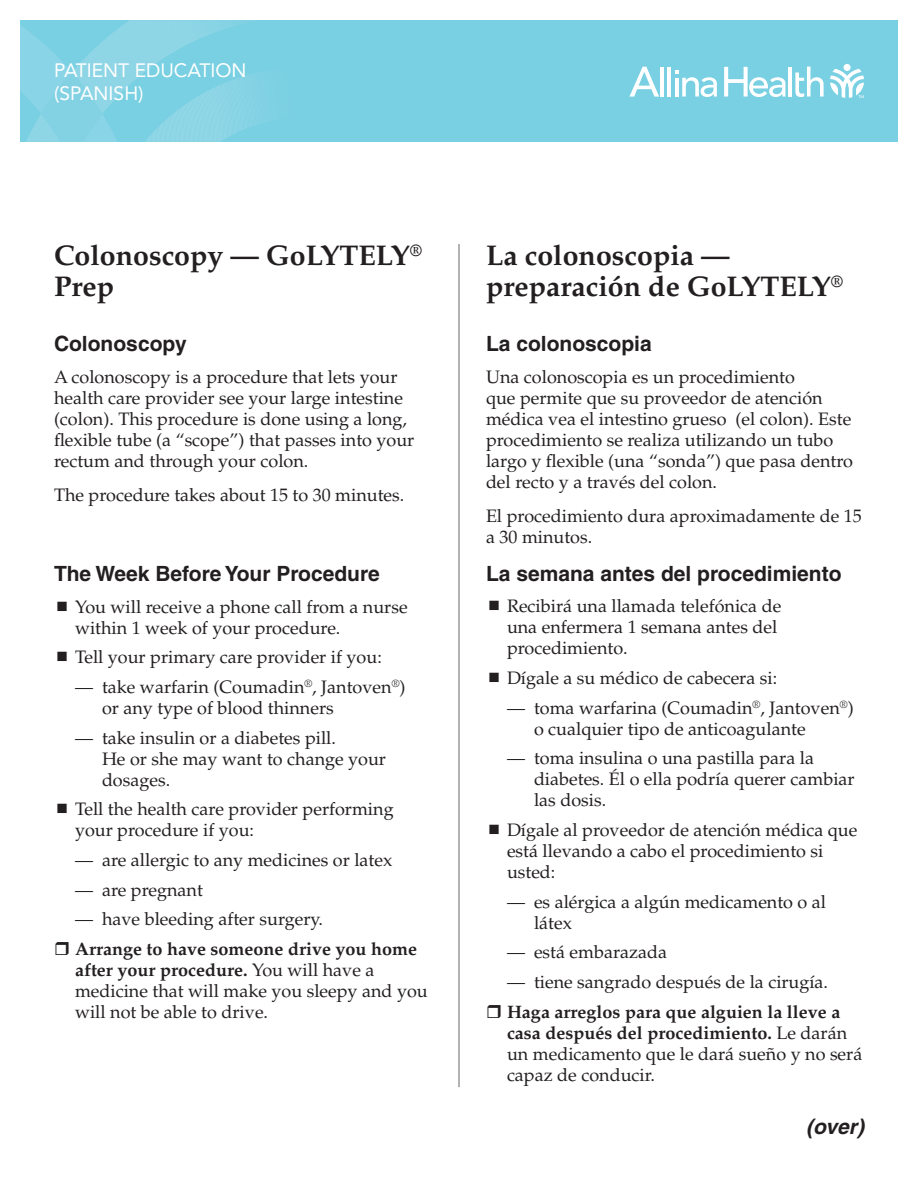
<style>
.page{position:relative;width:918px;height:1188px;background:#fff}
.page>*{position:absolute;margin:0;border:0;box-sizing:border-box;transform-origin:0 0}
.t1{font:700 28.5px/31.5px "Palatino";color:#231f20}
.Headline{font:700 21px "Helvetica";color:#231f20}
.t2{font:italic 700 21px "Helvetica";color:#231f20}
.Kicker{font:19.2px "Avenir LT Std";color:#fff}
.Body_copy{font:18px/21px "Palatino";color:#231f20}
.t3{font:700 18px/21px "Palatino";color:#231f20}
.s1{font-weight:700}
.s2{font-weight:400}
</style>
<div class="page">
<hr style="left:458px;top:244px;width:2px;height:843px;background:#76787b">
<div style="left:20px;top:20px;width:878px;height:122px;background:#78d0e2"></div>
<svg style="left:20px;top:20px;width:246px;height:122px"></svg>
<svg style="left:830px;top:69px;width:34px;height:29px"></svg>
<div style="left:844px;top:64px;width:7px;height:7px;background:#fff;border-radius:50%"></div>
<hr style="left:660px;top:67px;width:4px;height:30px;background:#fff">
<hr style="left:667px;top:67px;width:4px;height:30px;background:#fff">
<hr style="left:789px;top:67px;width:3px;height:30px;background:#fff">
<svg style="left:795px;top:67px;width:29px;height:30px"></svg>
<svg style="left:675px;top:71px;width:42px;height:26px"></svg>
<svg style="left:629px;top:67px;width:30px;height:30px"></svg>
<svg style="left:724px;top:67px;width:62px;height:30px"></svg>
<p class="Kicker" style="left:54px;top:59px;width:194px">PATIENT EDUCATION</p>
<p class="Kicker" style="left:54px;top:82px;width:91px">(SPANISH)</p>
<p class="t1" style="left:54px;top:240px;width:370px">Colonoscopy — GoLYTELY<sup>®<br></sup>Prep</p>
<p class="Headline" style="left:54px;top:331px;width:134px">Colonoscopy</p>
<p class="Body_copy" style="left:54px;top:366px;width:362px">A colonoscopy is a procedure that lets your health care provider see your large intestine (colon). This procedure is done using a long, flexible tube (a “scope”) that passes into your rectum and through your colon.</p>
<p class="Body_copy" style="left:54px;top:485px;width:352px">The procedure takes about 15 to 30 minutes.</p>
<p class="Headline" style="left:54px;top:561px;width:327px">The Week Before Your Procedure</p>
<p class="Body_copy" style="left:75px;top:596px;width:334px">You will receive a phone call from a nurse within 1 week of your procedure.</p>
<p class="Body_copy" style="left:75px;top:647px;width:308px">Tell your primary care provider if you:</p>
<p class="Body_copy" style="left:102px;top:677px;width:305px;text-indent:-27px">— take warfarin (Coumadin<sup>®</sup>, Jantoven<sup>®</sup>) or any type of blood thinners</p>
<p class="Body_copy" style="left:102px;top:727px;width:286px;text-indent:-27px">— take insulin or a diabetes pill.<br>He or she may want to change your dosages.</p>
<p class="Body_copy" style="left:75px;top:799px;width:320px">Tell the health care provider performing your procedure if you:</p>
<p class="Body_copy" style="left:75px;top:850px;width:319px">— are allergic to any medicines or latex</p>
<p class="Body_copy" style="left:75px;top:879px;width:129px">— are pregnant</p>
<p class="Body_copy" style="left:75px;top:909px;width:250px">— have bleeding after surgery.</p>
<p class="Body_copy" style="left:75px;top:939px;width:354px"><span class="s1">Arrange to have someone drive you home after your procedure.</span> You will have a medicine that will make you sleepy and you will not be able to drive.</p>
<p class="t1" style="left:486px;top:240px;width:359px">La colonoscopia — preparación de GoLYTELY<sup>®</sup></p>
<p class="Headline" style="left:486px;top:331px;width:167px">La colonoscopia</p>
<p class="Body_copy" style="left:486px;top:366px;width:369px">Una colonoscopia es un procedimiento<br>que permite que su proveedor de atención médica vea el intestino grueso (el colon). Este procedimiento se realiza utilizando un tubo largo y flexible (una “sonda”) que pasa dentro del recto y a través del colon.</p>
<p class="Body_copy" style="left:486px;top:506px;width:377px">El procedimiento dura aproximadamente de 15 a 30 minutos.</p>
<p class="Headline" style="left:486px;top:560px;width:357px">La semana antes del procedimiento</p>
<p class="Body_copy" style="left:507px;top:596px;width:276px">Recibirá una llamada telefónica de una enfermera 1 semana antes del procedimiento.</p>
<p class="Body_copy" style="left:507px;top:668px;width:272px">Dígale a su médico de cabecera si:</p>
<p class="Body_copy" style="left:534px;top:697px;width:321px;text-indent:-27px">— toma warfarina (Coumadin<sup>®</sup>, Jantoven<sup>®</sup>) o cualquier tipo de anticoagulante</p>
<p class="Body_copy" style="left:534px;top:748px;width:322px;text-indent:-27px">— toma insulina o una pastilla para la diabetes. Él o ella podría querer cambiar las dosis.</p>
<p class="Body_copy" style="left:507px;top:820px;width:352px">Dígale al proveedor de atención médica que está llevando a cabo el procedimiento si usted:</p>
<p class="Body_copy" style="left:534px;top:891px;width:294px;text-indent:-27px">— es alérgica a algún medicamento o al látex</p>
<p class="Body_copy" style="left:507px;top:942px;width:162px">— está embarazada</p>
<p class="Body_copy" style="left:507px;top:972px;width:323px">— tiene sangrado después de la cirugía.</p>
<p class="t3" style="left:507px;top:1001px;width:357px">Haga arreglos para que alguien la lleve a casa después del procedimiento. <span class="s2">Le darán un medicamento que le dará sueño y no será capaz de conducir.</span></p>
<p class="t2" style="left:806px;top:1114px;width:59px">(over)</p>
</div>
